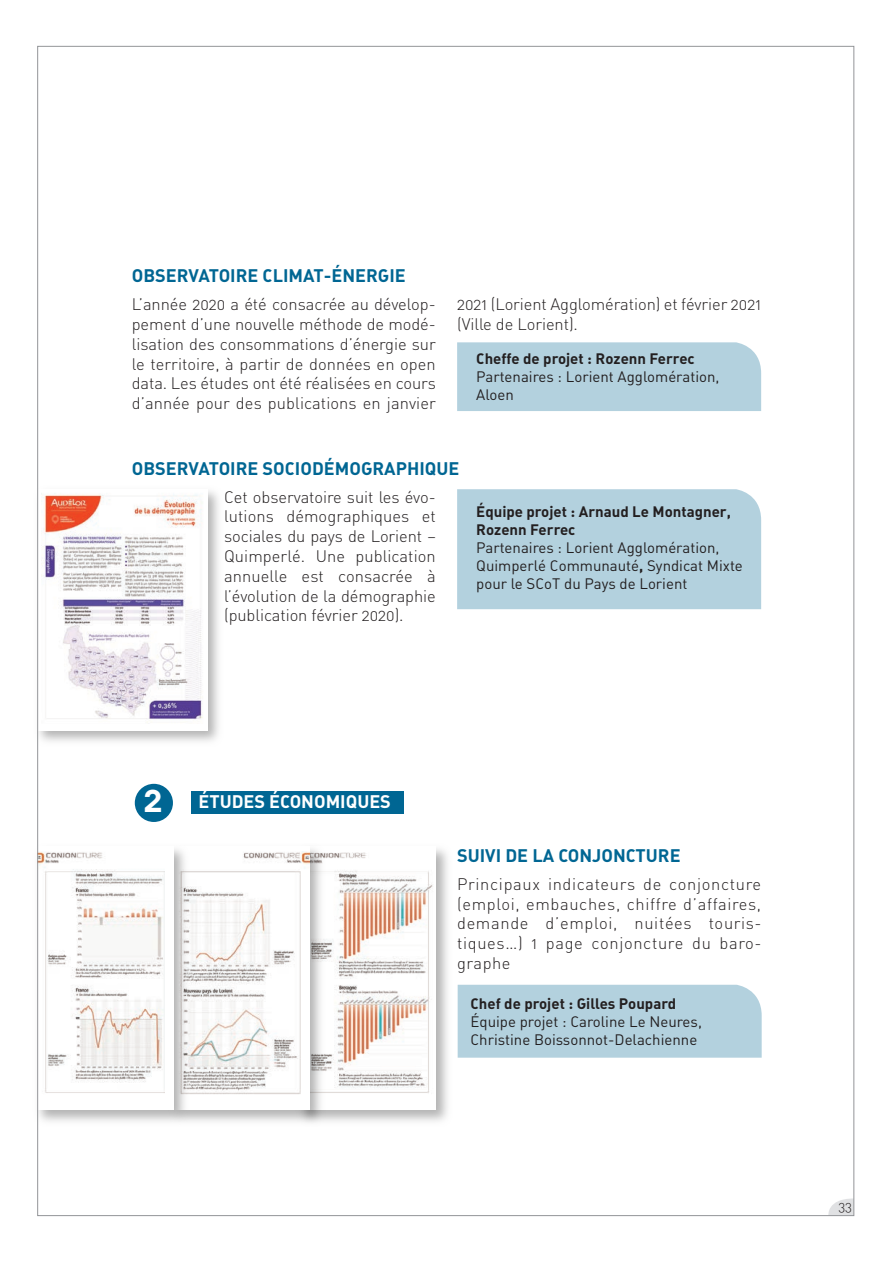
<style>
.page{position:relative;width:893px;height:1263px;background:#fff}
.page>*{position:absolute;margin:0;border:0;box-sizing:border-box;transform-origin:0 0}
.t1{font:36px "DIN Bold Alternate";color:#fff}
.t2{font:18px "DIN Bold Alternate";color:#006693}
.t3{font:18px "DIN Bold Alternate";color:#fff}
.t4{font:16.5px/19.8px "DIN Light Alternate";letter-spacing:-.005em;color:#231f20;text-align:justify}
.t5{font:15px/18px "DIN Regular Alternate";color:#231f20}
.t6{font:15px "DIN Bold Alternate";color:#231f20}
.t7{font:13.5px "DIN Light Alternate";color:#231f20}
.s1{font-family:"DIN Bold Alternate"}
</style>
<div class="page">
<svg style="left:828px;top:1198px;width:24px;height:16px"></svg>
<img style="left:41px;top:493px;width:163px;height:231px">
<div style="left:191px;top:791px;width:213px;height:23px;background:#006693"></div>
<div style="left:135px;top:784px;width:38px;height:38px;background:#006693;border-radius:50%"></div>
<img style="left:329px;top:852px;width:104px;height:241px">
<img style="left:193px;top:845px;width:136px;height:280px">
<div style="left:173px;top:847px;width:136px;height:263px;background:#fff"></div>
<img style="left:193px;top:851px;width:117px;height:248px">
<img style="left:39px;top:849px;width:154px;height:273px">
<div style="left:37px;top:847px;width:136px;height:263px;background:#fff"></div>
<img style="left:39px;top:852px;width:125px;height:241px">
<div style="left:457px;top:342px;width:304px;height:69px;background:#b3d1de"></div>
<div style="left:457px;top:489px;width:304px;height:120px;background:#b3d1de"></div>
<div style="left:458px;top:985px;width:304px;height:73px;background:#b3d1de"></div>
<p class="t2" style="left:132px;top:269px;width:275px">OBSERVATOIRE CLIMAT-ÉNERGIE</p>
<p class="t4" style="left:132px;top:296px;width:306px">L’année 2020 a été consacrée au dévelop&shy;pement d’une nouvelle méthode de modé&shy;lisation des consommations d’énergie sur le territoire, à partir de données en open data. Les études ont été réalisées en cours d’année pour des publications en janvier</p>
<p class="t4" style="left:457px;top:296px;width:306px">2021 (Lorient Agglomération) et février 2021 (Ville de Lorient).</p>
<p class="t6" style="left:476px;top:354px;width:220px">Cheffe de projet : Rozenn Ferrec</p>
<p class="t5" style="left:476px;top:369px;width:245px">Partenaires : Lorient Agglomération,</p>
<p class="t5" style="left:476px;top:387px;width:39px">Aloen</p>
<p class="t2" style="left:132px;top:462px;width:329px">OBSERVATOIRE SOCIODÉMOGRAPHIQUE</p>
<p class="t4" style="left:224px;top:489px;width:213px">Cet observatoire suit les évo&shy;lutions démographiques et sociales du pays de Lorient – Quimperlé. Une publication annuelle est consacrée à l’évolution de la démographie (publication février 2020).</p>
<p class="t6" style="left:476px;top:506px;width:256px">Équipe projet : Arnaud Le Montagner,</p>
<p class="t6" style="left:476px;top:524px;width:101px">Rozenn Ferrec</p>
<p class="t5" style="left:476px;top:540px;width:245px">Partenaires : Lorient Agglomération,</p>
<p class="t5" style="left:476px;top:558px;width:268px">Quimperlé Communauté<span class="s1">,</span> Syndicat Mixte pour le SCoT du Pays de Lorient</p>
<p class="t1" style="left:144px;top:786px;width:21px">2</p>
<p class="t3" style="left:199px;top:795px;width:194px">ÉTUDES ÉCONOMIQUES</p>
<p class="t2" style="left:457px;top:849px;width:225px">SUIVI DE LA CONJONCTURE</p>
<p class="t4" style="left:457px;top:876px;width:306px">Principaux indicateurs de conjoncture (emploi, embauches, chiffre d’affaires, demande d’emploi, nuitées touris&shy;tiques…) 1 page conjoncture du baro&shy;graphe</p>
<p class="t6" style="left:470px;top:998px;width:207px">Chef de projet : Gilles Poupard</p>
<p class="t5" style="left:470px;top:1014px;width:233px">Équipe projet : Caroline Le Neures,</p>
<p class="t5" style="left:470px;top:1032px;width:228px">Christine Boissonnot-Delachienne</p>
<p class="t7" style="left:838px;top:1201px;width:15px">33</p>
</div>
